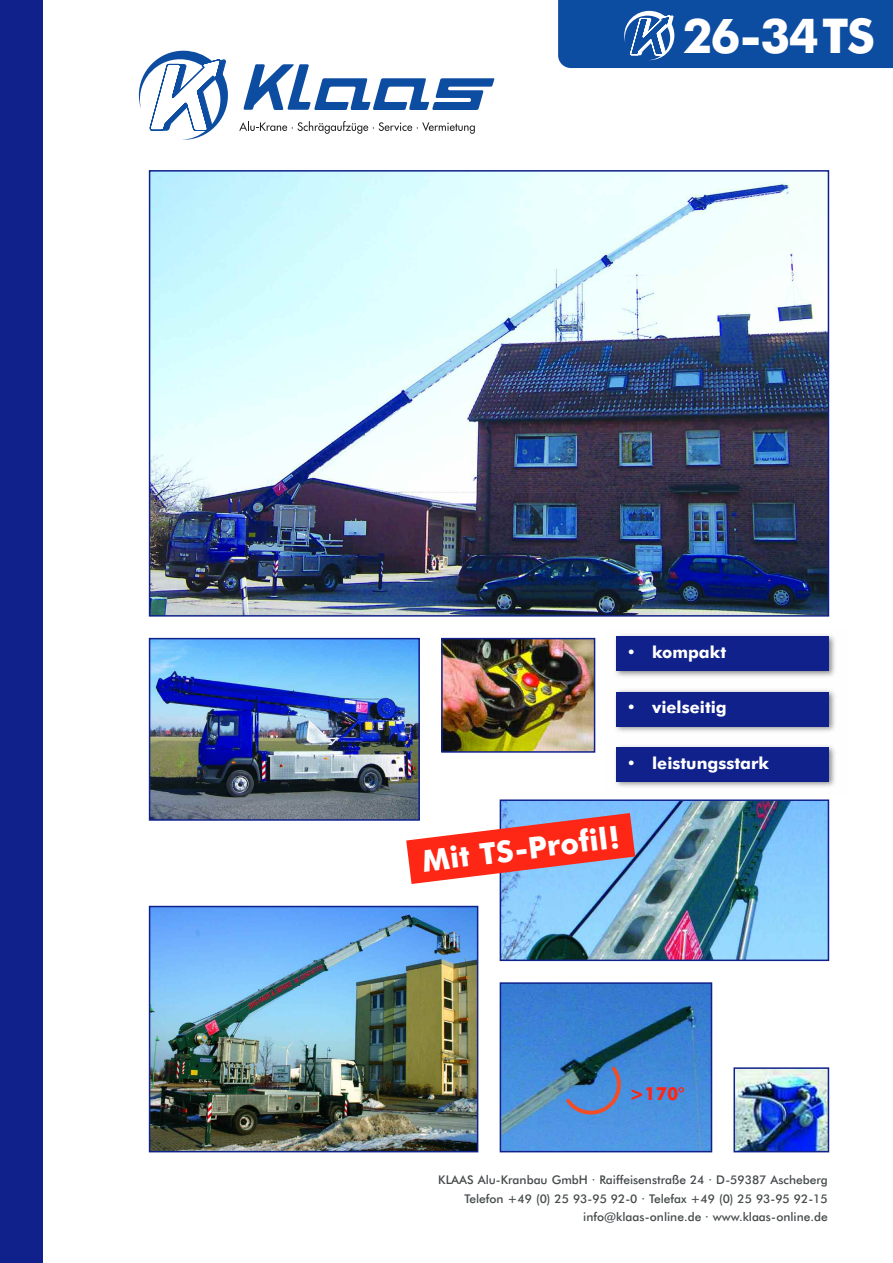
<style>
.page{position:relative;width:893px;height:1263px;background:#fff}
.page>*{position:absolute;margin:0;border:0;box-sizing:border-box;transform-origin:0 0}
.t1{font:700 48px "Futura BT";color:#fff}
.t2{font:700 30px "Futura BT";color:#fff}
.t3{font:700 18px "Futura BT";color:#fe2614}
.t4{font:700 16.5px "Futura BT";color:#fff}
.t5{font:500 12px/18.3px "Futura BT";color:#454a4b;text-align:right}
</style>
<div class="page">
<img style="left:615px;top:635px;width:220px;height:152px">
<img style="left:152px;top:173px;width:674px;height:441px">
<div style="left:149px;top:170px;width:680px;height:447px;border:2px solid #10218b"></div>
<img style="left:503px;top:985px;width:206px;height:164px">
<div style="left:500px;top:982px;width:212px;height:170px;border:2px solid #10218b"></div>
<img style="left:152px;top:641px;width:265px;height:177px">
<div style="left:149px;top:638px;width:271px;height:183px;border:2px solid #10218b"></div>
<img style="left:152px;top:909px;width:323px;height:240px">
<div style="left:149px;top:906px;width:329px;height:246px;border:2px solid #10218b"></div>
<div style="left:617px;top:637px;width:212px;height:34px;background:#10218b"></div>
<div style="left:617px;top:692px;width:212px;height:34px;background:#10218b"></div>
<div style="left:617px;top:747px;width:212px;height:34px;background:#10218b"></div>
<img style="left:736px;top:1070px;width:90px;height:79px">
<div style="left:733px;top:1067px;width:96px;height:85px;border:2px solid #10218b"></div>
<img style="left:444px;top:641px;width:148px;height:109px">
<div style="left:441px;top:638px;width:154px;height:115px;border:2px solid #10218b"></div>
<img style="left:503px;top:802px;width:323px;height:156px">
<div style="left:500px;top:799px;width:329px;height:162px;border:2px solid #10218b"></div>
<svg style="left:406px;top:813px;width:229px;height:71px;background:#df6b6d"></svg>
<svg style="left:565px;top:1066px;width:58px;height:56px;background:#537bad"></svg>
<div style="left:558px;top:0;width:335px;height:68px;background:#0d4da1"></div>
<div style="left:0;top:0;width:43px;height:1263px;background:#10218b"></div>
<svg style="left:243px;top:64px;width:251px;height:46px"></svg>
<svg style="left:239px;top:121px;width:236px;height:13px"></svg>
<svg style="left:139px;top:51px;width:89px;height:89px"></svg>
<h1 class="t1" style="left:683px;top:16px;width:194px">26-34TS</h1>
<h3 class="t4" style="left:627px;top:646px;width:101px">• kompakt</h3>
<h3 class="t4" style="left:627px;top:701px;width:102px">• vielseitig</h3>
<h3 class="t4" style="left:627px;top:756px;width:144px">• leistungsstark</h3>
<h2 class="t2" style="left:421px;top:849px;width:200px;rotate:-7deg">Mit TS-Profil!</h2>
<h3 class="t3" style="left:630px;top:1086px;width:56px">&gt;170°</h3>
<p class="t5" style="left:438px;top:1172px;width:391px">KLAAS Alu-Kranbau GmbH · Raiffeisenstraße 24 · D-59387 Ascheberg<br>Telefon +49 (0) 25 93-95 92-0 · Telefax +49 (0) 25 93-95 92-15 info@klaas-online.de · www.klaas-online.de</p>
</div>
